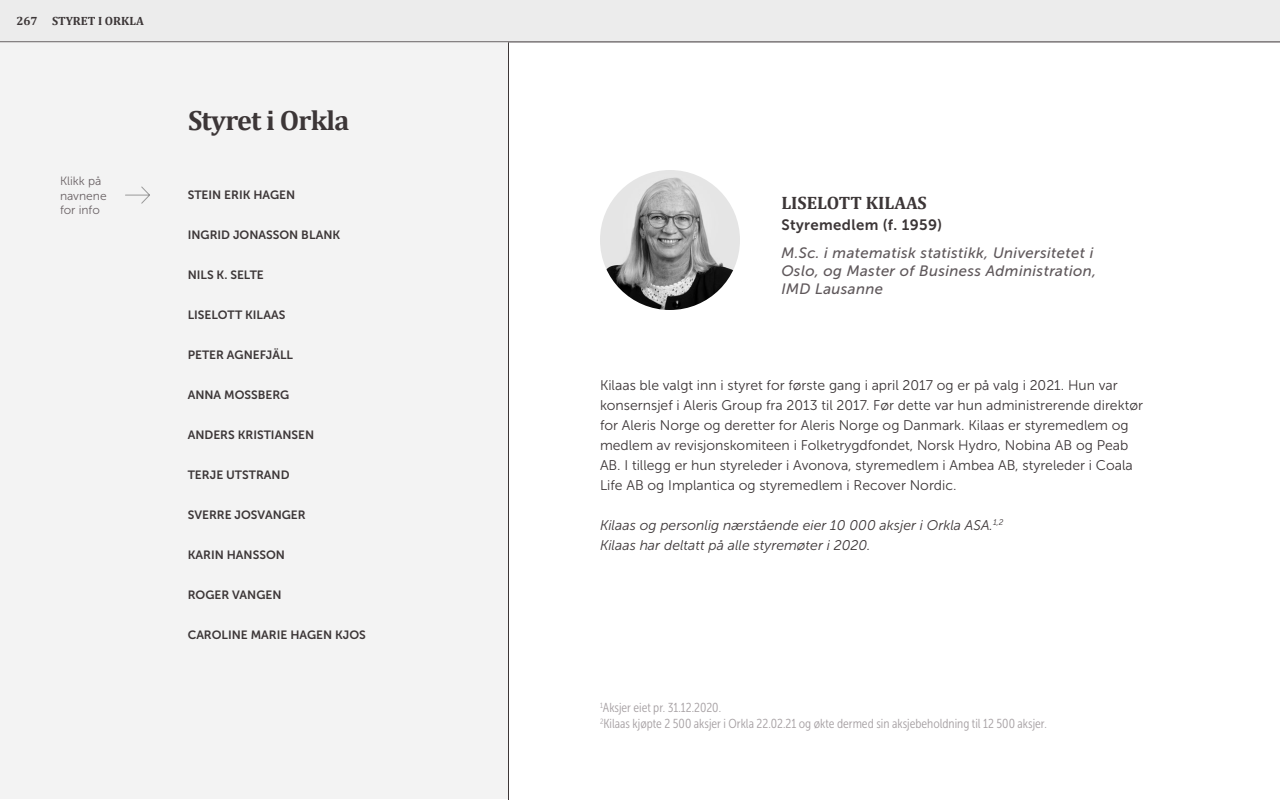
<style>
.page{position:relative;width:1280px;height:800px;background:#fff}
.page>*{position:absolute;margin:0;border:0;box-sizing:border-box;transform-origin:0 0}
.t1{font:700 28px "Cambria";letter-spacing:-.025em;color:#3c3637}
.t2{font:700 18px "Cambria";color:#3c3637}
.t3{font:italic 15px/18px "Museo Sans 500";letter-spacing:.025em;color:#5f585b}
.t4{font:15px "Museo Sans 700";letter-spacing:.025em;color:#3c3637}
.t5{font:14px/20px "Museo Sans 300";color:#3c3637}
.t6{font:italic 14px/20px "Museo Sans 300";color:#3c3637}
.t7{font:13px/15.6px "Museo Sans Cond 300";color:#a6a0a3}
.t8{font:12px "Museo Sans 700";color:#3c3637}
.t9{font:12px/14.4px "Museo Sans 300";color:#6a6265}
.t10{font:700 12px "Cambria";color:#3c3637}
</style>
<div class="page">
<div style="left:0;top:0;width:1280px;height:42px;background:#ececec"></div>
<div style="left:0;top:42px;width:508px;height:757px;background:#f3f3f3"></div>
<svg style="left:125px;top:186px;width:25px;height:18px"></svg>
<img style="left:600px;top:170px;width:140px;height:140px;border-radius:70px">
<hr style="left:508px;top:42px;width:1px;height:758px;background:#3c3637">
<p class="t10" style="left:16px;top:12px;width:129px">267 STYRET I ORKLA</p>
<p class="t9" style="left:60px;top:174px;width:48px">Klikk på navnene for info</p>
<h1 class="t1" style="left:188px;top:100px;width:163px">Styret i Orkla</h1>
<p class="t8" style="left:188px;top:188px;width:109px">STEIN ERIK HAGEN</p>
<p class="t8" style="left:188px;top:228px;width:154px">INGRID JONASSON BLANK</p>
<p class="t8" style="left:188px;top:268px;width:78px">NILS K. SELTE</p>
<p class="t8" style="left:188px;top:308px;width:99px">LISELOTT KILAAS</p>
<p class="t8" style="left:188px;top:348px;width:107px">PETER AGNEFJÄLL</p>
<p class="t8" style="left:188px;top:388px;width:103px">ANNA MOSSBERG</p>
<p class="t8" style="left:188px;top:428px;width:128px">ANDERS KRISTIANSEN</p>
<p class="t8" style="left:188px;top:468px;width:103px">TERJE UTSTRAND</p>
<p class="t8" style="left:188px;top:508px;width:119px">SVERRE JOSVANGER</p>
<p class="t8" style="left:188px;top:548px;width:99px">KARIN HANSSON</p>
<p class="t8" style="left:188px;top:588px;width:95px">ROGER VANGEN</p>
<p class="t8" style="left:188px;top:628px;width:180px">CAROLINE MARIE HAGEN KJOS</p>
<p class="t2" style="left:781px;top:190px;width:147px">LISELOTT KILAAS</p>
<p class="t4" style="left:781px;top:216px;width:162px">Styremedlem (f. 1959)</p>
<p class="t3" style="left:781px;top:244px;width:316px">M.Sc. i matematisk statistikk, Universitetet i<br>Oslo, og Master of Business Administration,<br>IMD Lausanne</p>
<p class="t5" style="left:600px;top:375px;width:545px">Kilaas ble valgt inn i styret for første gang i april 2017 og er på valg i 2021. Hun var konsernsjef i Aleris Group fra 2013 til 2017. Før dette var hun administrerende direktør for Aleris Norge og deretter for Aleris Norge og Danmark. Kilaas er styremedlem og medlem av revisjonskomiteen i Folketrygdfondet, Norsk Hydro, Nobina AB og Peab AB. I tillegg er hun styreleder i Avonova, styremedlem i Ambea AB, styreleder i Coala Life AB og Implantica og styremedlem i Recover Nordic.</p>
<p class="t6" style="left:600px;top:515px;width:403px">Kilaas og personlig nærstående eier 10 000 aksjer i Orkla ASA.<sup>1,2<br></sup>Kilaas har deltatt på alle styremøter i 2020.</p>
<p class="t7" style="left:600px;top:700px;width:448px"><sup>1</sup>Aksjer eiet pr. 31.12.2020.<br><sup>2</sup>Kilaas kjøpte 2 500 aksjer i Orkla 22.02.21 og økte dermed sin aksjebeholdning til 12 500 aksjer.</p>
</div>
